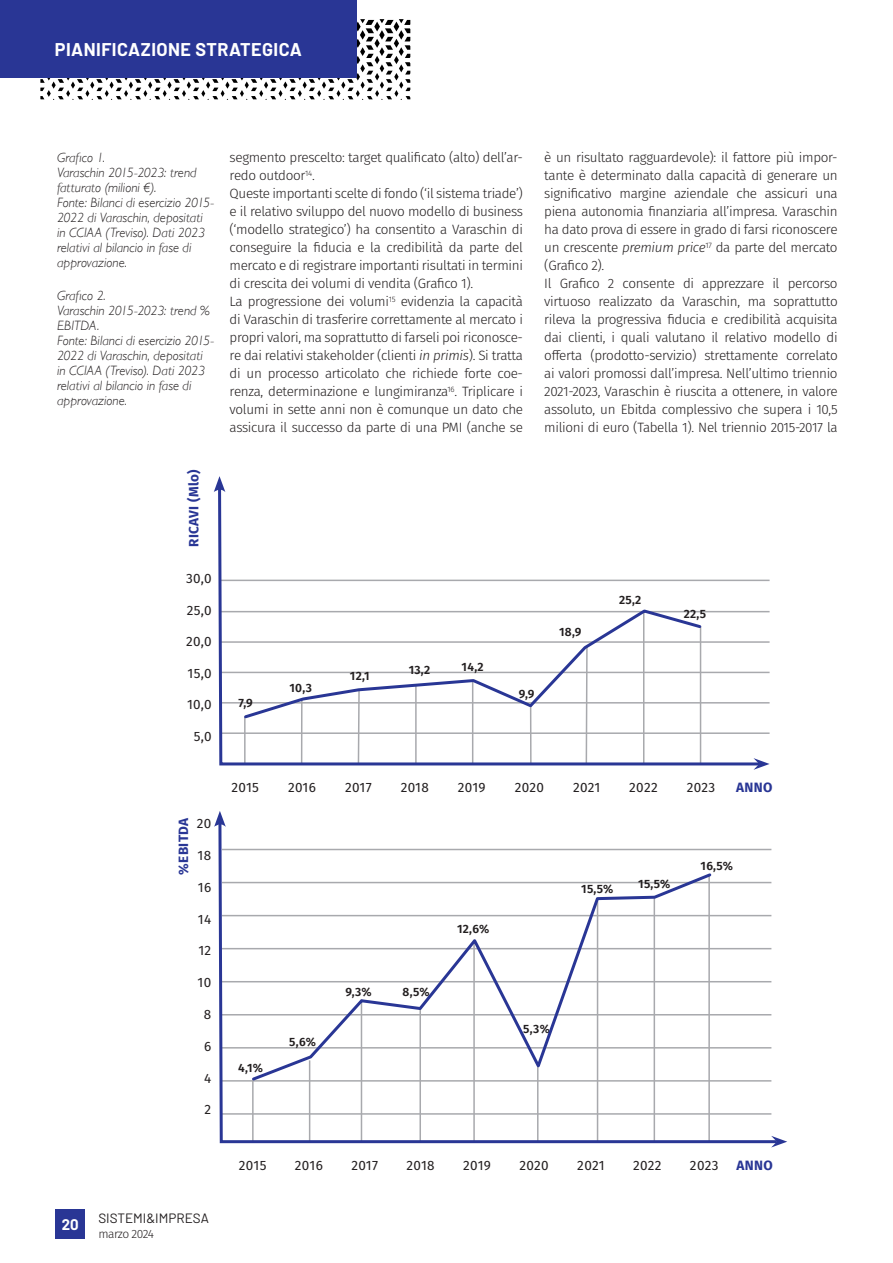
<style>
.page{position:relative;width:893px;height:1263px;background:#fff}
.page>*{position:absolute;margin:0;border:0;box-sizing:border-box;transform-origin:0 0}
.t1{font:700 18px "Barlow";letter-spacing:.025em;color:#fff}
.t2{font:700 15px "Barlow";color:#fff}
.PARAGRAFO{font:300 13.5px/18px "Fira Sans";letter-spacing:-.025em;color:#231f20;text-align:justify}
.DIDA_SX{font:italic 300 13.5px/15px "Gill Sans";color:#231f20}
.PARAGRAFO-2{font:13.5px "Fira Sans";letter-spacing:.025em;color:#231f20}
.PARAGRAFO-3{font:700 13.5px "Fira Sans";letter-spacing:.025em;color:#293695}
.t3{font:13.5px "Barlow";color:#231f20}
.PARAGRAFO-4{font:600 12px "Fira Sans";letter-spacing:.025em;color:#231f20}
.t4{font:300 12px "Fira Sans";letter-spacing:-.04em;color:#231f20}
.s1{font-style:italic}
</style>
<div class="page">
<svg style="left:40px;top:19px;width:370px;height:81px"></svg>
<div style="left:55px;top:1209px;width:30px;height:30px;background:#293695"></div>
<div style="left:0;top:0;width:357px;height:77px;background:#293695"></div>
<svg style="left:218px;top:827px;width:554px;height:317px"></svg>
<svg style="left:214px;top:811px;width:12px;height:16px"></svg>
<svg style="left:771px;top:1136px;width:16px;height:11px"></svg>
<hr style="left:220px;top:580px;width:550px;height:1px;background:#a8a9ad">
<hr style="left:220px;top:611px;width:550px;height:1px;background:#a8a9ad">
<hr style="left:220px;top:641px;width:550px;height:2px;background:#a8a9ad">
<hr style="left:220px;top:672px;width:550px;height:1px;background:#a8a9ad">
<hr style="left:220px;top:702px;width:550px;height:1px;background:#a8a9ad">
<hr style="left:220px;top:732px;width:550px;height:2px;background:#a8a9ad">
<svg style="left:218px;top:491px;width:544px;height:275px"></svg>
<svg style="left:214px;top:476px;width:11px;height:16px"></svg>
<svg style="left:753px;top:758px;width:17px;height:12px"></svg>
<svg style="left:242px;top:608px;width:461px;height:112px"></svg>
<p class="t1" style="left:55px;top:36px;width:249px">PIANIFICAZIONE STRATEGICA</p>
<p class="DIDA_SX" style="left:57px;top:150px;width:141px">Grafico 1.<br>Varaschin 2015-2023: trend fatturato (milioni €).</p>
<p class="DIDA_SX" style="left:57px;top:195px;width:159px">Fonte: Bilanci di esercizio 2015-<br>2022 di Varaschin, depositati in CCIAA (Treviso). Dati 2023 relativi al bilancio in fase di approvazione.</p>
<p class="DIDA_SX" style="left:57px;top:288px;width:154px">Grafico 2.<br>Varaschin 2015-2023: trend %<br>EBITDA.</p>
<p class="DIDA_SX" style="left:57px;top:333px;width:159px">Fonte: Bilanci di esercizio 2015-<br>2022 di Varaschin, depositati in CCIAA (Treviso). Dati 2023 relativi al bilancio in fase di approvazione.</p>
<p class="PARAGRAFO-3" style="left:182px;top:547px;width:79px;rotate:-90deg">RICAVI (Mlo)</p>
<p class="PARAGRAFO-2" style="left:186px;top:568px;width:27px">30,0</p>
<p class="PARAGRAFO-2" style="left:187px;top:600px;width:27px">25,0</p>
<p class="PARAGRAFO-2" style="left:186px;top:631px;width:27px">20,0</p>
<p class="PARAGRAFO-2" style="left:188px;top:663px;width:26px">15,0</p>
<p class="PARAGRAFO-2" style="left:187px;top:694px;width:26px">10,0</p>
<p class="PARAGRAFO-2" style="left:194px;top:726px;width:20px">5,0</p>
<p class="PARAGRAFO" style="left:230px;top:148px;width:295px">segmento prescelto: target qualificato (alto) dell’ar&shy;redo outdoor<sup>14</sup>.</p>
<p class="PARAGRAFO" style="left:230px;top:184px;width:295px">Queste importanti scelte di fondo (‘il sistema triade’) e il relativo sviluppo del nuovo modello di business (‘modello strategico’) ha consentito a Varaschin di conseguire la fiducia e la credibilità da parte del mercato e di registrare importanti risultati in termini di crescita dei volumi di vendita (Grafico 1).</p>
<p class="PARAGRAFO" style="left:230px;top:292px;width:295px">La progressione dei volumi<sup>15</sup> evidenzia la capacità di Varaschin di trasferire correttamente al mercato i propri valori, ma soprattutto di farseli poi riconosce&shy;re dai relativi stakeholder (clienti <span class="s1">in primis</span>). Si tratta di un processo articolato che richiede forte coe&shy;renza, determinazione e lungimiranza<sup>16</sup>. Triplicare i volumi in sette anni non è comunque un dato che assicura il successo da parte di una PMI (anche se</p>
<p class="PARAGRAFO" style="left:544px;top:148px;width:295px">è un risultato ragguardevole): il fattore più impor&shy;tante è determinato dalla capacità di generare un significativo margine aziendale che assicuri una piena autonomia finanziaria all’impresa. Varaschin ha dato prova di essere in grado di farsi riconoscere un crescente <span class="s1">premium price</span><sup>17</sup> da parte del mercato (Grafico 2).</p>
<p class="PARAGRAFO" style="left:544px;top:274px;width:295px">Il Grafico 2 consente di apprezzare il percorso virtuoso realizzato da Varaschin, ma soprattutto rileva la progressiva fiducia e credibilità acquisita dai clienti, i quali valutano il relativo modello di offerta (prodotto-servizio) strettamente correlato ai valori promossi dall’impresa. Nell’ultimo triennio 2021-2023, Varaschin è riuscita a ottenere, in valore assoluto, un Ebitda complessivo che supera i 10,5 milioni di euro (Tabella 1). Nel triennio 2015-2017 la</p>
<p class="PARAGRAFO-4" style="left:239px;top:692px;width:16px">7,9</p>
<p class="PARAGRAFO-4" style="left:290px;top:678px;width:24px">10,3</p>
<p class="PARAGRAFO-4" style="left:350px;top:666px;width:21px">12,1</p>
<p class="PARAGRAFO-4" style="left:409px;top:660px;width:23px">13,2</p>
<p class="PARAGRAFO-4" style="left:462px;top:657px;width:24px">14,2</p>
<p class="PARAGRAFO-4" style="left:519px;top:684px;width:17px">9,9</p>
<p class="PARAGRAFO-4" style="left:559px;top:622px;width:24px">18,9</p>
<p class="PARAGRAFO-4" style="left:619px;top:590px;width:24px">25,2</p>
<p class="PARAGRAFO-4" style="left:684px;top:604px;width:24px">22,5</p>
<p class="t2" style="left:62px;top:1213px;width:18px">20</p>
<p class="PARAGRAFO-3" style="left:172px;top:875px;width:59px;rotate:-90deg">%EBITDA</p>
<p class="PARAGRAFO-2" style="left:197px;top:813px;width:16px">20</p>
<p class="PARAGRAFO-2" style="left:198px;top:845px;width:15px">18</p>
<p class="PARAGRAFO-2" style="left:198px;top:877px;width:15px">16</p>
<p class="PARAGRAFO-2" style="left:198px;top:909px;width:15px">14</p>
<p class="PARAGRAFO-2" style="left:198px;top:940px;width:14px">12</p>
<p class="PARAGRAFO-2" style="left:198px;top:972px;width:15px">10</p>
<p class="PARAGRAFO-2" style="left:204px;top:1004px;width:9px">8</p>
<p class="PARAGRAFO-2" style="left:204px;top:1036px;width:9px">6</p>
<p class="PARAGRAFO-2" style="left:204px;top:1068px;width:9px">4</p>
<p class="PARAGRAFO-2" style="left:205px;top:1099px;width:8px">2</p>
<p class="t3" style="left:98px;top:1209px;width:112px">SISTEMI&amp;IMPRESA</p>
<p class="t4" style="left:98px;top:1225px;width:57px">marzo 2024</p>
<p class="PARAGRAFO-2" style="left:232px;top:777px;width:29px">2015</p>
<p class="PARAGRAFO-2" style="left:288px;top:777px;width:29px">2016</p>
<p class="PARAGRAFO-2" style="left:345px;top:777px;width:28px">2017</p>
<p class="PARAGRAFO-2" style="left:401px;top:777px;width:30px">2018</p>
<p class="PARAGRAFO-2" style="left:458px;top:777px;width:29px">2019</p>
<p class="PARAGRAFO-2" style="left:515px;top:777px;width:31px">2020</p>
<p class="PARAGRAFO-2" style="left:573px;top:777px;width:29px">2021</p>
<p class="PARAGRAFO-2" style="left:629px;top:777px;width:30px">2022</p>
<p class="PARAGRAFO-2" style="left:687px;top:777px;width:30px">2023</p>
<p class="PARAGRAFO-3" style="left:736px;top:776px;width:38px">ANNO</p>
<p class="PARAGRAFO-4" style="left:238px;top:1057px;width:26px">4,1%</p>
<p class="PARAGRAFO-4" style="left:289px;top:1032px;width:28px">5,6%</p>
<p class="PARAGRAFO-4" style="left:345px;top:982px;width:28px">9,3%</p>
<p class="PARAGRAFO-4" style="left:402px;top:982px;width:29px">8,5%</p>
<p class="PARAGRAFO-4" style="left:457px;top:919px;width:34px">12,6%</p>
<p class="PARAGRAFO-4" style="left:581px;top:879px;width:34px">15,5%</p>
<p class="PARAGRAFO-4" style="left:638px;top:874px;width:34px">15,5%</p>
<p class="PARAGRAFO-4" style="left:701px;top:856px;width:34px">16,5%</p>
<p class="PARAGRAFO-4" style="left:523px;top:1019px;width:28px">5,3%</p>
<p class="PARAGRAFO-2" style="left:239px;top:1155px;width:29px">2015</p>
<p class="PARAGRAFO-2" style="left:295px;top:1155px;width:29px">2016</p>
<p class="PARAGRAFO-2" style="left:351px;top:1155px;width:28px">2017</p>
<p class="PARAGRAFO-2" style="left:407px;top:1155px;width:30px">2018</p>
<p class="PARAGRAFO-2" style="left:463px;top:1155px;width:29px">2019</p>
<p class="PARAGRAFO-2" style="left:520px;top:1155px;width:31px">2020</p>
<p class="PARAGRAFO-2" style="left:577px;top:1155px;width:29px">2021</p>
<p class="PARAGRAFO-2" style="left:633px;top:1155px;width:30px">2022</p>
<p class="PARAGRAFO-2" style="left:690px;top:1155px;width:30px">2023</p>
<p class="PARAGRAFO-3" style="left:737px;top:1154px;width:38px">ANNO</p>
</div>
